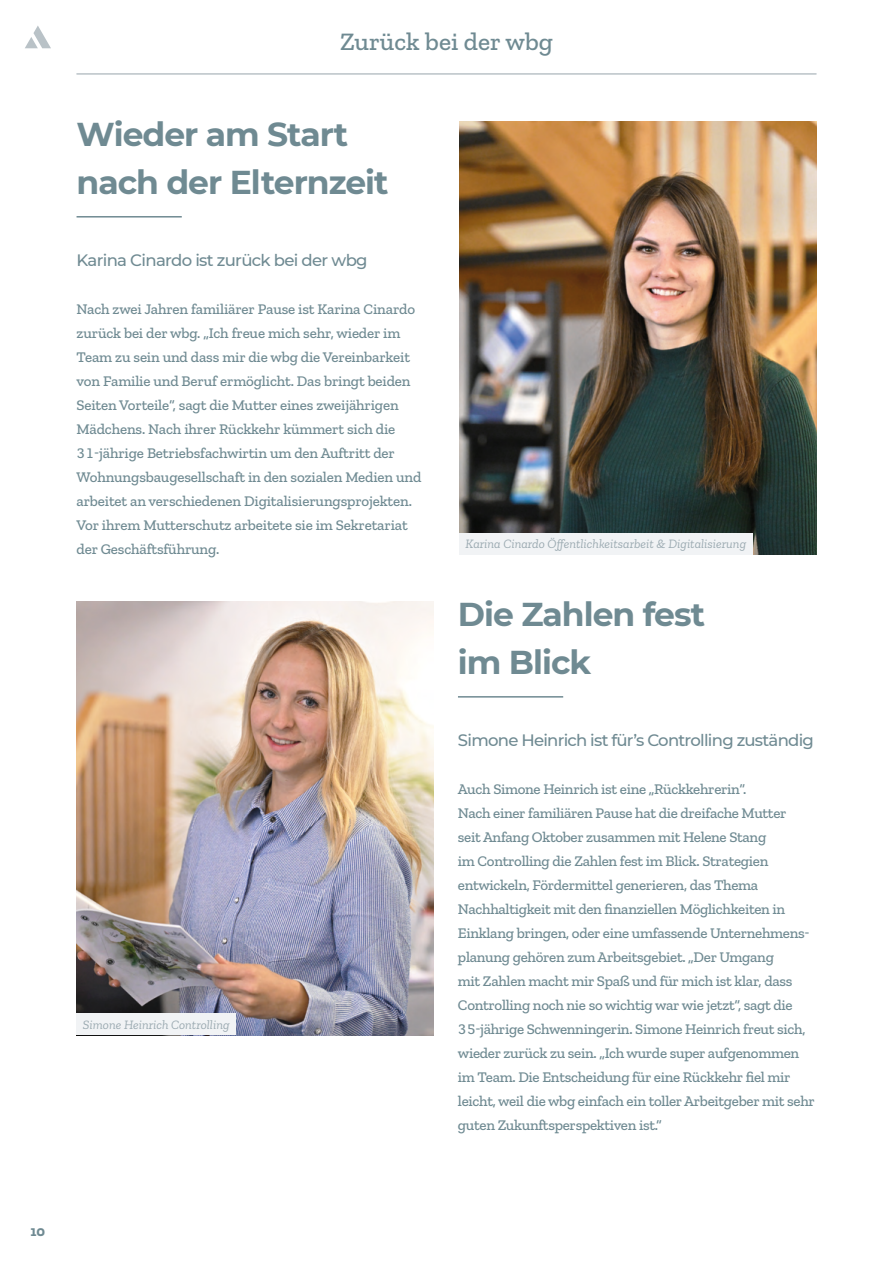
<style>
.page{position:relative;width:893px;height:1263px;background:#fff}
.page>*{position:absolute;margin:0;border:0;box-sizing:border-box;transform-origin:0 0}
.t1{font:700 33px/48px "Montserrat";letter-spacing:-.03em;color:#6f8a92}
.Seineninfo_oben{font:500 25.5px "Zilla Slab";color:#6f8a92}
.t2{font:500 16.5px "Montserrat";letter-spacing:-.045em;color:#6f8a92}
.Fliesstext{font:500 15px/24px "Zilla Slab";letter-spacing:-.02em;color:#6f8a92}
.t3{font:700 15px "Zilla Slab";color:#6f8a92}
.Bildunterschriften{font:italic 12.75px "Zilla Slab";letter-spacing:.005em;color:#9baab1}
</style>
<div class="page">
<svg style="left:25px;top:26px;width:26px;height:22px"></svg>
<hr style="left:77px;top:74px;width:739px;height:1px;background:#b9c2c7">
<hr style="left:77px;top:216px;width:105px;height:2px;background:#6f8a92">
<hr style="left:458px;top:696px;width:105px;height:2px;background:#6f8a92">
<img style="left:459px;top:122px;width:357px;height:433px">
<img style="left:77px;top:602px;width:357px;height:433px">
<div style="left:459px;top:533px;width:294px;height:22px;background:#f1f3f5"></div>
<div style="left:77px;top:1014px;width:159px;height:21px;background:#f1f3f5"></div>
<p class="Seineninfo_oben" style="left:340px;top:27px;width:214px">Zurück bei der wbg</p>
<h1 class="t1" style="left:77px;top:108px;width:313px">Wieder am Start nach der Elternzeit</h1>
<h2 class="t2" style="left:77px;top:248px;width:293px">Karina Cinardo ist zurück bei der wbg</h2>
<p class="Fliesstext" style="left:77px;top:297px;width:346px">Nach zwei Jahren familiärer Pause ist Karina Cinardo zurück bei der wbg. „Ich freue mich sehr, wieder im Team zu sein und dass mir die wbg die Vereinbarkeit von Familie und Beruf ermöglicht. Das bringt beiden Seiten Vorteile“, sagt die Mutter eines zweijährigen Mädchens. Nach ihrer Rückkehr kümmert sich die 31-jährige Betriebsfachwirtin um den Auftritt der Wohnungsbaugesellschaft in den sozialen Medien und arbeitet an verschiedenen Digitalisierungsprojekten.<br>Vor ihrem Mutterschutz arbeitete sie im Sekretariat der Geschäftsführung.</p>
<p class="Bildunterschriften" style="left:83px;top:1017px;width:148px">Simone Heinrich Controlling</p>
<p class="Bildunterschriften" style="left:466px;top:537px;width:282px">Karina Cinardo Öffentlichkeitsarbeit &amp; Digitalisierung</p>
<h1 class="t1" style="left:458px;top:588px;width:249px">Die Zahlen fest im Blick</h1>
<h2 class="t2" style="left:458px;top:728px;width:358px">Simone Heinrich ist für’s Controlling zuständig</h2>
<p class="Fliesstext" style="left:458px;top:777px;width:358px">Auch Simone Heinrich ist eine „Rückkehrerin“.<br>Nach einer familiären Pause hat die dreifache Mutter<br>seit Anfang Oktober zusammen mit Helene Stang<br>im Controlling die Zahlen fest im Blick. Strategien entwickeln, Fördermittel generieren, das Thema Nachhaltigkeit mit den finanziellen Möglichkeiten in Einklang bringen, oder eine umfassende Unternehmens&shy;planung gehören zum Arbeitsgebiet. „Der Umgang<br>mit Zahlen macht mir Spaß und für mich ist klar, dass Controlling noch nie so wichtig war wie jetzt“, sagt die 35-jährige Schwenningerin. Simone Heinrich freut sich, wieder zurück zu sein. „Ich wurde super aufgenommen im Team. Die Entscheidung für eine Rückkehr fiel mir leicht, weil die wbg einfach ein toller Arbeitgeber mit sehr guten Zukunftsperspektiven ist.“</p>
<p class="t3" style="left:31px;top:1222px;width:16px">10</p>
</div>
